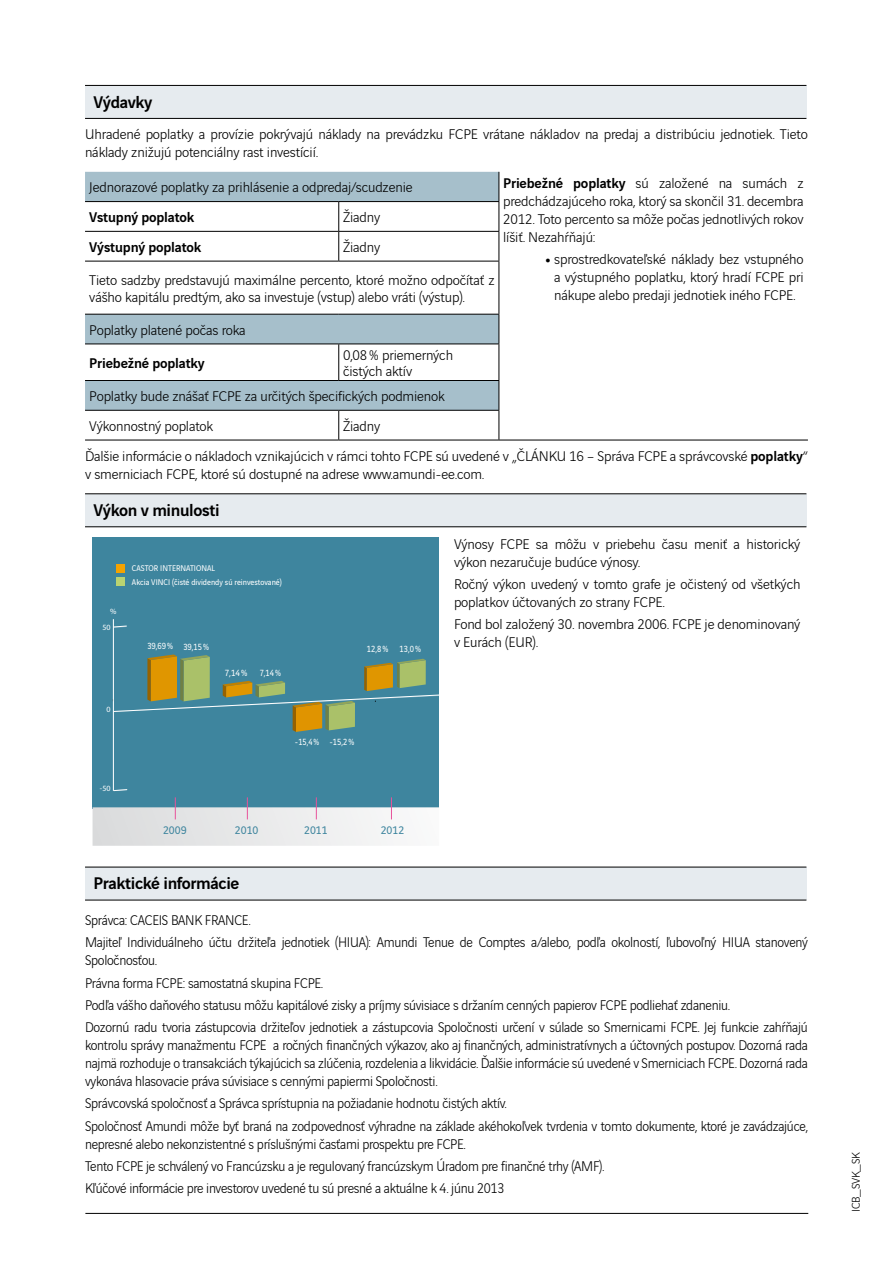
<style>
.page{position:relative;width:893px;height:1263px;background:#fff}
.page>*{position:absolute;margin:0;border:0;box-sizing:border-box;transform-origin:0 0}
.t1{font:500 18px "Vinci Sans";letter-spacing:-.02em;color:#000}
.t2{font:300 15px/22.2px "Vinci Sans";letter-spacing:-.02em;color:#000;scale:.94 1}
.t3{font:300 15px/18px "Vinci Sans";letter-spacing:-.02em;color:#000}
.t4{font:500 15px "Vinci Sans";letter-spacing:-.01em;color:#000}
.t5{font:300 12px "Vinci Sans";letter-spacing:-.02em;color:#000}
.t6{font:11.7px "Vinci Sans";color:#3e859e}
.t7{font:9.6px "Vinci Sans";color:#fff;scale:.89 1}
.t8{font:9.6px "Vinci Sans";color:#fff;scale:.87 1}
.t9{font:9.6px "Vinci Sans";color:#fff;scale:.95 1}
.t10{font:8.85px "Vinci Sans";color:#fff;scale:.94 1}
.t11{font:7.95px "Myriad Pro";color:#fff}
.s1{font-weight:500}
.s2{font-weight:900}
</style>
<div class="page">
<hr style="left:85px;top:1213px;width:723px;height:1px;background:#000">
<div style="left:85px;top:85px;width:721px;height:33px;background:#e6ebef"></div>
<hr style="left:85px;top:85px;width:721px;height:1px;background:#000">
<hr style="left:85px;top:118px;width:721px;height:1px;background:#000">
<svg style="left:85px;top:172px;width:414px;height:238px"></svg>
<hr style="left:499px;top:440px;width:309px;height:1px;background:#000">
<hr style="left:85px;top:201px;width:254px;height:1px;background:#000">
<hr style="left:339px;top:201px;width:160px;height:1px;background:#000">
<hr style="left:85px;top:231px;width:254px;height:1px;background:#000">
<hr style="left:339px;top:231px;width:160px;height:1px;background:#000">
<hr style="left:85px;top:261px;width:254px;height:1px;background:#000">
<hr style="left:339px;top:261px;width:160px;height:1px;background:#000">
<hr style="left:85px;top:314px;width:254px;height:1px;background:#000">
<hr style="left:339px;top:314px;width:160px;height:1px;background:#000">
<hr style="left:85px;top:344px;width:254px;height:1px;background:#000">
<hr style="left:339px;top:344px;width:160px;height:1px;background:#000">
<hr style="left:85px;top:380px;width:254px;height:1px;background:#000">
<hr style="left:339px;top:380px;width:160px;height:1px;background:#000">
<hr style="left:85px;top:410px;width:254px;height:1px;background:#000">
<hr style="left:339px;top:410px;width:160px;height:1px;background:#000">
<hr style="left:85px;top:440px;width:254px;height:1px;background:#000">
<hr style="left:339px;top:440px;width:160px;height:1px;background:#000">
<svg style="left:338px;top:202px;width:1px;height:59px"></svg>
<svg style="left:499px;top:172px;width:1px;height:89px"></svg>
<hr style="left:499px;top:261px;width:1px;height:53px;background:#000">
<svg style="left:499px;top:315px;width:1px;height:29px"></svg>
<hr style="left:338px;top:344px;width:1px;height:36px;background:#000">
<hr style="left:499px;top:344px;width:1px;height:36px;background:#000">
<svg style="left:338px;top:411px;width:1px;height:29px"></svg>
<svg style="left:499px;top:381px;width:1px;height:59px"></svg>
<div style="left:85px;top:494px;width:721px;height:33px;background:#e6ebef"></div>
<hr style="left:85px;top:493px;width:721px;height:1px;background:#000">
<hr style="left:85px;top:526px;width:721px;height:1px;background:#000">
<div style="left:92px;top:538px;width:347px;height:271px;background:#3e859e"></div>
<hr style="left:113px;top:619px;width:1px;height:172px;background:#fff">
<svg style="left:113px;top:625px;width:14px;height:2px"></svg>
<svg style="left:113px;top:789px;width:15px;height:2px"></svg>
<svg style="left:93px;top:797px;width:346px;height:49px"></svg>
<div style="left:117px;top:564px;width:8px;height:8px;background:#f5a300"></div>
<div style="left:117px;top:577px;width:8px;height:8px;background:#b9d371"></div>
<svg style="left:113px;top:654px;width:326px;height:78px"></svg>
<div style="left:85px;top:867px;width:721px;height:33px;background:#e6ebef"></div>
<hr style="left:85px;top:867px;width:721px;height:1px;background:#000">
<hr style="left:85px;top:900px;width:721px;height:1px;background:#000">
<p class="t1" style="left:94px;top:88px;width:60px">Výdavky</p>
<p class="t3" style="left:85px;top:124px;width:724px">Uhradené poplatky a provízie pokrývajú náklady na prevádzku FCPE vrátane nákladov na predaj a distribúciu jednotiek. Tieto náklady znižujú potenciálny rast investícií.</p>
<p class="t3" style="left:89px;top:177px;width:325px">Jednorazové poplatky za prihlásenie a odpredaj/scudzenie</p>
<p class="t3" style="left:503px;top:172px;width:302px;text-align:justify"><span class="s1">Priebežné poplatky</span> sú založené na sumách z predchádzajúceho roka, ktorý sa skončil 31. decembra 2012. Toto percento sa môže počas jednotlivých rokov líšiť. Nezahŕňajú:</p>
<p class="t3" style="left:546px;top:249px;width:259px;text-align:center"><span class="s2">•</span> sprostredkovateľské náklady bez vstupného a výstupného poplatku, ktorý hradí FCPE pri nákupe alebo predaji jednotiek iného FCPE.</p>
<p class="t4" style="left:89px;top:206px;width:106px">Vstupný poplatok</p>
<p class="t3" style="left:343px;top:207px;width:39px">Žiadny</p>
<p class="t4" style="left:89px;top:235px;width:113px">Výstupný poplatok</p>
<p class="t3" style="left:343px;top:237px;width:39px">Žiadny</p>
<p class="t3" style="left:89px;top:271px;width:407px;line-height:16.5px">Tieto sadzby predstavujú maximálne percento, ktoré možno odpočítať z vášho kapitálu predtým, ako sa investuje (vstup) alebo vráti (výstup).</p>
<p class="t3" style="left:89px;top:320px;width:158px">Poplatky platené počas roka</p>
<p class="t4" style="left:89px;top:351px;width:117px">Priebežné poplatky</p>
<p class="t3" style="left:343px;top:345px;width:112px;line-height:16.5px">0,08 % priemerných čistých aktív</p>
<p class="t3" style="left:89px;top:380px;width:357px;line-height:29.7px">Poplatky bude znášať FCPE za určitých špecifických podmienok<br>Výkonnostný poplatok</p>
<p class="t3" style="left:85px;top:410px;width:724px;line-height:30px;text-indent:258px">Žiadny<br>Ďalšie informácie o nákladoch vznikajúcich v rámci tohto FCPE sú uvedené v „ČLÁNKU 16 – Správa FCPE a správcovské <span class="s1">poplatky</span>“</p>
<p class="t3" style="left:85px;top:464px;width:401px">v smerniciach FCPE, ktoré sú dostupné na adrese www.amundi-ee.com.</p>
<p class="t1" style="left:94px;top:496px;width:128px">Výkon v minulosti</p>
<p class="t11" style="left:110px;top:606px;width:8px">%</p>
<p class="t11" style="left:102px;top:622px;width:10px">50</p>
<p class="t11" style="left:106px;top:704px;width:6px">0</p>
<p class="t10" style="left:132px;top:561px;width:90px">CASTOR INTERNATIONAL</p>
<p class="t10" style="left:132px;top:575px;width:161px">Akcia VINCI (čisté dividendy sú reinvestované)</p>
<p class="t7" style="left:147px;top:639px;width:31px">39,69%</p>
<p class="t7" style="left:183px;top:639px;width:31px">39,15%</p>
<p class="t9" style="left:225px;top:666px;width:26px">7,14%</p>
<p class="t7" style="left:260px;top:666px;width:26px">7,14%</p>
<p class="t7" style="left:367px;top:642px;width:63px">12,8% 13,0%</p>
<p class="t8" style="left:295px;top:735px;width:70px">-15,4% -15,2%</p>
<p class="t11" style="left:100px;top:784px;width:12px">-50</p>
<p class="t6" style="left:163px;top:822px;width:25px">2009</p>
<p class="t6" style="left:235px;top:822px;width:25px">2010</p>
<p class="t6" style="left:304px;top:822px;width:25px">2011</p>
<p class="t6" style="left:381px;top:822px;width:25px">2012</p>
<p class="t3" style="left:454px;top:534px;width:348px">Výnosy FCPE sa môžu v priebehu času meniť a historický výkon nezaručuje budúce výnosy.</p>
<p class="t3" style="left:454px;top:574px;width:348px">Ročný výkon uvedený v tomto grafe je očistený od všetkých poplatkov účtovaných zo strany FCPE.</p>
<p class="t3" style="left:454px;top:614px;width:348px">Fond bol založený 30. novembra 2006. FCPE je denominovaný v Eurách (EUR).</p>
<p class="t1" style="left:94px;top:870px;width:147px">Praktické informácie</p>
<p class="t2" style="left:85px;top:908px;width:770px">Správca: CACEIS BANK FRANCE.<br>Majiteľ Individuálneho účtu držiteľa jednotiek (HIUA): Amundi Tenue de Comptes a/alebo, podľa okolností, ľubovoľný HIUA stanovený</p>
<p class="t2" style="left:85px;top:948px;width:770px">Spoločnosťou.<br>Právna forma FCPE: samostatná skupina FCPE.<br>Podľa vášho daňového statusu môžu kapitálové zisky a príjmy súvisiace s držaním cenných papierov FCPE podliehať zdaneniu.<br>Dozornú radu tvoria zástupcovia držiteľov jednotiek a zástupcovia Spoločnosti určení v súlade so Smernicami FCPE. Jej funkcie zahŕňajú</p>
<p class="t2" style="left:85px;top:1035px;width:771px;line-height:18px;text-align:justify">kontrolu správy manažmentu FCPE a ročných finančných výkazov, ako aj finančných, administratívnych a účtovných postupov. Dozorná rada najmä rozhoduje o transakciách týkajúcich sa zlúčenia, rozdelenia a likvidácie. Ďalšie informácie sú uvedené v Smerniciach FCPE. Dozorná rada vykonáva hlasovacie práva súvisiace s cennými papiermi Spoločnosti.</p>
<p class="t2" style="left:85px;top:1091px;width:770px">Správcovská spoločnosť a Správca sprístupnia na požiadanie hodnotu čistých aktív.<br>Spoločnosť Amundi môže byť braná na zodpovednosť výhradne na základe akéhokoľvek tvrdenia v tomto dokumente, ktoré je zavádzajúce,</p>
<p class="t2" style="left:85px;top:1131px;width:554px">nepresné alebo nekonzistentné s príslušnými časťami prospektu pre FCPE.<br>Tento FCPE je schválený vo Francúzsku a je regulovaný francúzskym Úradom pre finančné trhy (AMF).<br>Kľúčové informácie pre investorov uvedené tu sú presné a aktuálne k 4. júnu 2013</p>
<p class="t5" style="left:847px;top:1212px;width:61px;rotate:-90deg">ICB_SVK_SK</p>
</div>
